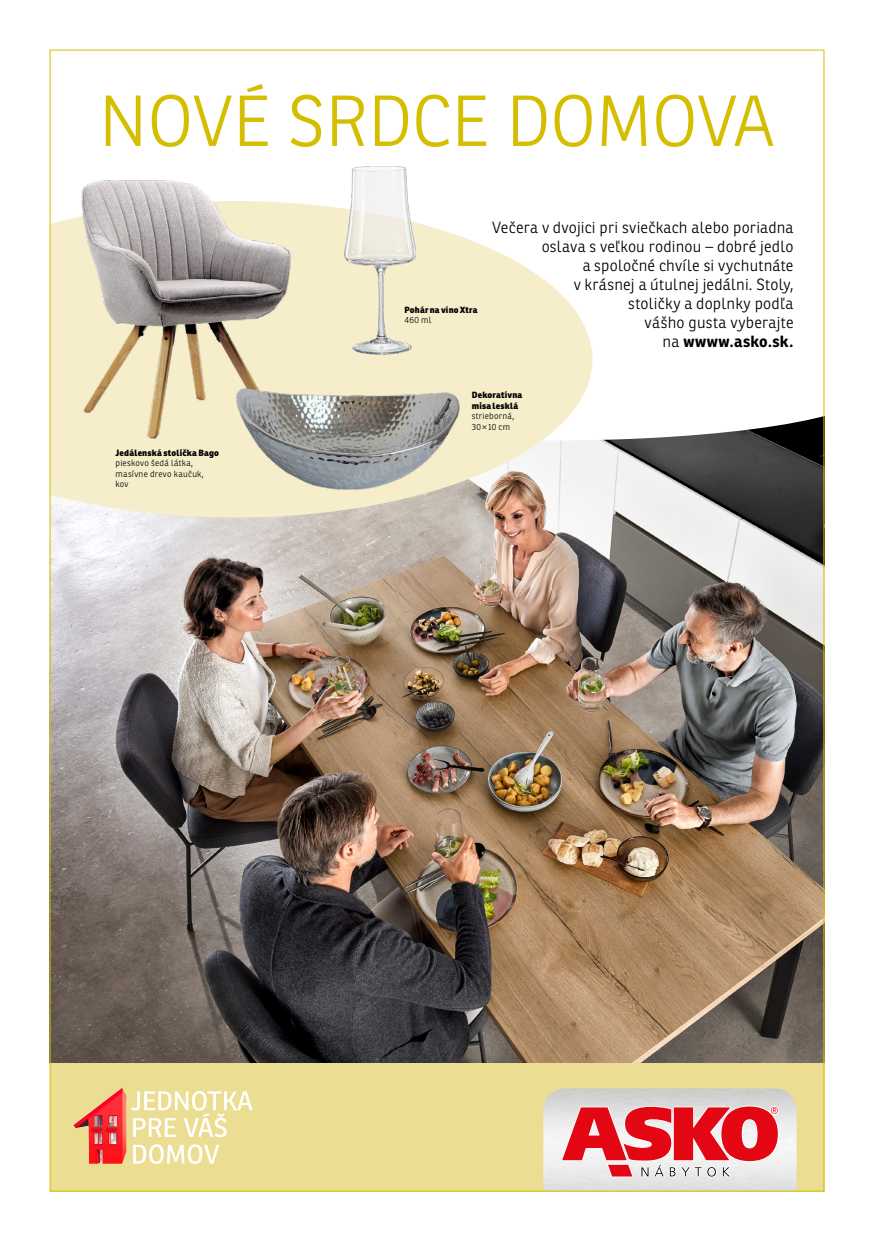
<style>
.page{position:relative;width:874px;height:1241px;background:#fff}
.page>*{position:absolute;margin:0;border:0;box-sizing:border-box;transform-origin:0 0}
.t1{font:300 70px "Ronnia";color:#d5be00}
.t2{font:300 15.75px/18.9px "Ronnia";letter-spacing:.015em;color:#000;text-align:right}
.t3{font:300 8.75px/10.5px "Ronnia";letter-spacing:.025em;color:#000}
.t4{font:800 8.75px/10.5px "Ronnia";letter-spacing:.02em;color:#000}
.s1{font-weight:700}
</style>
<div class="page">
<img style="left:52px;top:416px;width:770px;height:646px">
<div style="left:229px;top:340px;width:640px;height:100px;background:#fff;border-radius:50%"></div>
<svg style="left:52px;top:251px;width:540px;height:266px;fill:#f6eecb"></svg>
<img style="left:52px;top:180px;width:271px;height:284px">
<img style="left:268px;top:166px;width:227px;height:203px">
<img style="left:226px;top:372px;width:247px;height:132px">
<div style="left:50px;top:1062px;width:774px;height:129px;background:#ebdd92"></div>
<img style="left:543px;top:1088px;width:253px;height:101px">
<svg style="left:559px;top:1104px;width:220px;height:73px;background:#e67279"></svg>
<img style="left:73px;top:1088px;width:53px;height:75px">
<svg style="left:133px;top:1144px;width:86px;height:19px"></svg>
<svg style="left:131px;top:1091px;width:121px;height:46px"></svg>
<h1 class="t1" style="left:99px;top:78px;width:677px">NOVÉ SRDCE DOMOVA</h1>
<p class="t4" style="left:404px;top:304px;width:75px">Pohár na víno Xtra</p>
<p class="t3" style="left:404px;top:315px;width:29px">460 ml</p>
<p class="t2" style="left:492px;top:218px;width:303px">Večera v dvojici pri sviečkach alebo poriadna oslava s veľkou rodinou – dobré jedlo<br>a spoločné chvíle si vychutnáte<br>v krásnej a útulnej jedálni. Stoly,<br>stoličky a doplnky podľa<br>vášho gusta vyberajte<br>na <span class="s1">wwww.asko.sk.</span></p>
<p class="t4" style="left:115px;top:447px;width:105px">Jedálenská stolička Bago</p>
<p class="t3" style="left:115px;top:458px;width:90px">pieskovo šedá látka, masívne drevo kaučuk, kov</p>
<p class="t4" style="left:471px;top:389px;width:52px">Dekoratívna misa lesklá</p>
<p class="t3" style="left:471px;top:410px;width:44px">strieborná,<br>30×10 cm</p>
</div>
